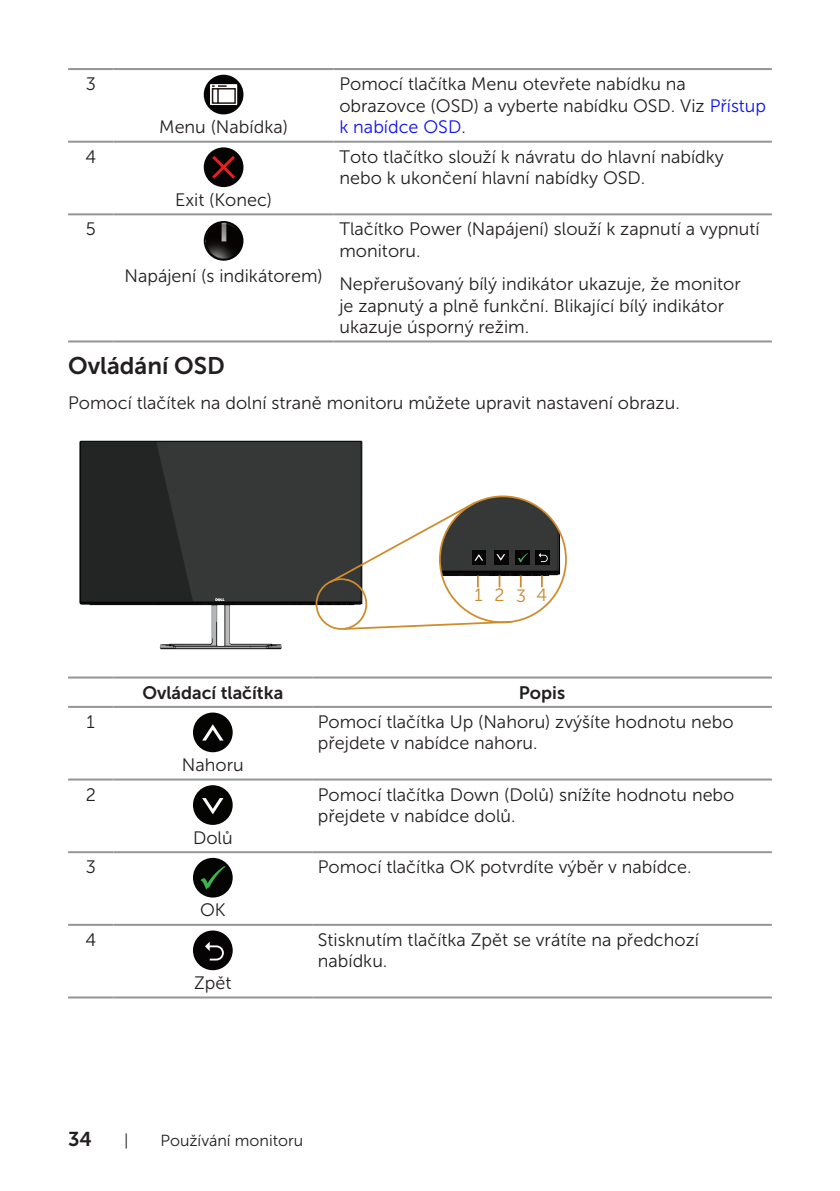
<style>
.page{position:relative;width:840px;height:1191px;background:#fff}
.page>*{position:absolute;margin:0;border:0;box-sizing:border-box;transform-origin:0 0}
.Head_3{font:24px "Museo Sans For Dell 700";color:#231f20}
.t1{font:20px "Museo Sans For Dell 700";color:#231f20}
.text{font:18px/21.6px "Museo Sans For Dell 300";color:#231f20}
.text-2{font:18px "Museo Sans For Dell 700";color:#231f20}
.t2{font:17.8px "Museo Sans For Dell 300";color:#c78830}
.t3{font:16px "Museo Sans For Dell 300";color:#231f20}
.s1{color:#1111f6}
</style>
<div class="page">
<hr style="left:68px;top:68px;width:45px;height:2px;background:#939598">
<hr style="left:113px;top:68px;width:220px;height:2px;background:#939598">
<hr style="left:333px;top:68px;width:438px;height:2px;background:#939598">
<hr style="left:68px;top:141px;width:45px;height:2px;background:#939598">
<hr style="left:113px;top:141px;width:220px;height:2px;background:#939598">
<hr style="left:333px;top:141px;width:438px;height:2px;background:#939598">
<hr style="left:68px;top:213px;width:45px;height:2px;background:#939598">
<hr style="left:113px;top:213px;width:220px;height:2px;background:#939598">
<hr style="left:333px;top:213px;width:438px;height:2px;background:#939598">
<hr style="left:68px;top:340px;width:45px;height:2px;background:#939598">
<hr style="left:113px;top:340px;width:220px;height:2px;background:#939598">
<hr style="left:333px;top:340px;width:438px;height:2px;background:#939598">
<div style="left:204px;top:75px;width:39px;height:39px;background:#030303;border-radius:50%"></div>
<svg style="left:210px;top:84px;width:27px;height:21px"></svg>
<svg style="left:210px;top:85px;width:26px;height:20px"></svg>
<div style="left:204px;top:147px;width:39px;height:40px;background:#040503;border-radius:50%"></div>
<svg style="left:209px;top:153px;width:29px;height:29px"></svg>
<img style="left:204px;top:221px;width:39px;height:40px;border-radius:20px">
<img style="left:439px;top:496px;width:126px;height:126px;border-radius:63px">
<img style="left:79px;top:440px;width:289px;height:210px">
<div style="left:81px;top:442px;width:279px;height:159px;background:#232524"></div>
<div style="left:315px;top:578px;width:52px;height:52px;border:2px solid #cf8c2d;border-radius:50%"></div>
<svg style="left:341px;top:620px;width:172px;height:11px"></svg>
<svg style="left:157px;top:442px;width:400px;height:159px"></svg>
<hr style="left:68px;top:676px;width:45px;height:2px;background:#939598">
<hr style="left:113px;top:676px;width:199px;height:2px;background:#939598">
<hr style="left:312px;top:676px;width:459px;height:2px;background:#939598">
<hr style="left:68px;top:706px;width:45px;height:2px;background:#939598">
<hr style="left:113px;top:706px;width:199px;height:2px;background:#939598">
<hr style="left:312px;top:706px;width:459px;height:2px;background:#939598">
<hr style="left:68px;top:778px;width:45px;height:2px;background:#939598">
<hr style="left:113px;top:778px;width:199px;height:2px;background:#939598">
<hr style="left:312px;top:778px;width:459px;height:2px;background:#939598">
<hr style="left:68px;top:851px;width:45px;height:2px;background:#939598">
<hr style="left:113px;top:851px;width:199px;height:2px;background:#939598">
<hr style="left:312px;top:851px;width:459px;height:2px;background:#939598">
<hr style="left:68px;top:923px;width:45px;height:2px;background:#939598">
<hr style="left:113px;top:923px;width:199px;height:2px;background:#939598">
<hr style="left:312px;top:923px;width:459px;height:2px;background:#939598">
<hr style="left:68px;top:996px;width:45px;height:2px;background:#939598">
<hr style="left:113px;top:996px;width:199px;height:2px;background:#939598">
<hr style="left:312px;top:996px;width:459px;height:2px;background:#939598">
<div style="left:193px;top:712px;width:39px;height:40px;background:#040503;border-radius:50%"></div>
<svg style="left:202px;top:724px;width:21px;height:16px"></svg>
<div style="left:193px;top:785px;width:39px;height:40px;background:#040503;border-radius:50%"></div>
<svg style="left:202px;top:798px;width:21px;height:16px"></svg>
<div style="left:193px;top:858px;width:39px;height:39px;background:#040503;border-radius:50%"></div>
<svg style="left:200px;top:866px;width:25px;height:23px"></svg>
<div style="left:193px;top:930px;width:39px;height:40px;background:#050303;border-radius:50%"></div>
<svg style="left:205px;top:941px;width:19px;height:19px"></svg>
<p class="text" style="left:86px;top:73px;width:12px">3</p>
<p class="text" style="left:159px;top:116px;width:130px">Menu (Nabídka)</p>
<p class="text" style="left:339px;top:73px;width:428px">Pomocí tlačítka Menu otevřete nabídku na obrazovce (OSD) a vyberte nabídku OSD. Viz <span class="s1">Přístup k nabídce OSD</span>.</p>
<p class="text" style="left:85px;top:146px;width:12px">4</p>
<p class="text" style="left:339px;top:146px;width:386px">Toto tlačítko slouží k návratu do hlavní nabídky nebo k ukončení hlavní nabídky OSD.</p>
<p class="text" style="left:175px;top:189px;width:98px">Exit (Konec)</p>
<p class="text" style="left:86px;top:218px;width:12px">5</p>
<p class="text" style="left:124px;top:265px;width:200px">Napájení (s indikátorem)</p>
<p class="text" style="left:339px;top:218px;width:421px">Tlačítko Power (Napájení) slouží k zapnutí a vypnutí monitoru.</p>
<p class="text" style="left:339px;top:273px;width:402px">Nepřerušovaný bílý indikátor ukazuje, že monitor je zapnutý a plně funkční. Blikající bílý indikátor ukazuje úsporný režim.</p>
<p class="Head_3" style="left:68px;top:352px;width:158px">Ovládání OSD</p>
<p class="text" style="left:68px;top:392px;width:613px">Pomocí tlačítek na dolní straně monitoru můžete upravit nastavení obrazu.</p>
<p class="t2" style="left:474px;top:585px;width:74px">1234</p>
<p class="text-2" style="left:142px;top:682px;width:142px">Ovládací tlačítka</p>
<p class="text-2" style="left:518px;top:682px;width:48px">Popis</p>
<p class="text" style="left:87px;top:711px;width:10px">1</p>
<p class="text" style="left:317px;top:711px;width:417px">Pomocí tlačítka Up (Nahoru) zvýšíte hodnotu nebo přejdete v nabídce nahoru.</p>
<p class="text" style="left:182px;top:754px;width:63px">Nahoru</p>
<p class="text" style="left:86px;top:783px;width:12px">2</p>
<p class="text" style="left:317px;top:783px;width:418px">Pomocí tlačítka Down (Dolů) snížíte hodnotu nebo přejdete v nabídce dolů.</p>
<p class="text" style="left:193px;top:827px;width:41px">Dolů</p>
<p class="text" style="left:86px;top:856px;width:12px">3</p>
<p class="text" style="left:317px;top:856px;width:375px">Pomocí tlačítka OK potvrdíte výběr v nabídce.</p>
<p class="text" style="left:200px;top:899px;width:27px">OK</p>
<p class="text" style="left:85px;top:929px;width:12px">4</p>
<p class="text" style="left:317px;top:929px;width:382px">Stisknutím tlačítka Zpět se vrátíte na předchozí nabídku.</p>
<p class="text" style="left:194px;top:972px;width:39px">Zpět</p>
<p class="t1" style="left:68px;top:1127px;width:25px">34</p>
<p class="t3" style="left:124px;top:1131px;width:6px">|</p>
<p class="t3" style="left:160px;top:1131px;width:144px">Používání monitoru</p>
</div>
